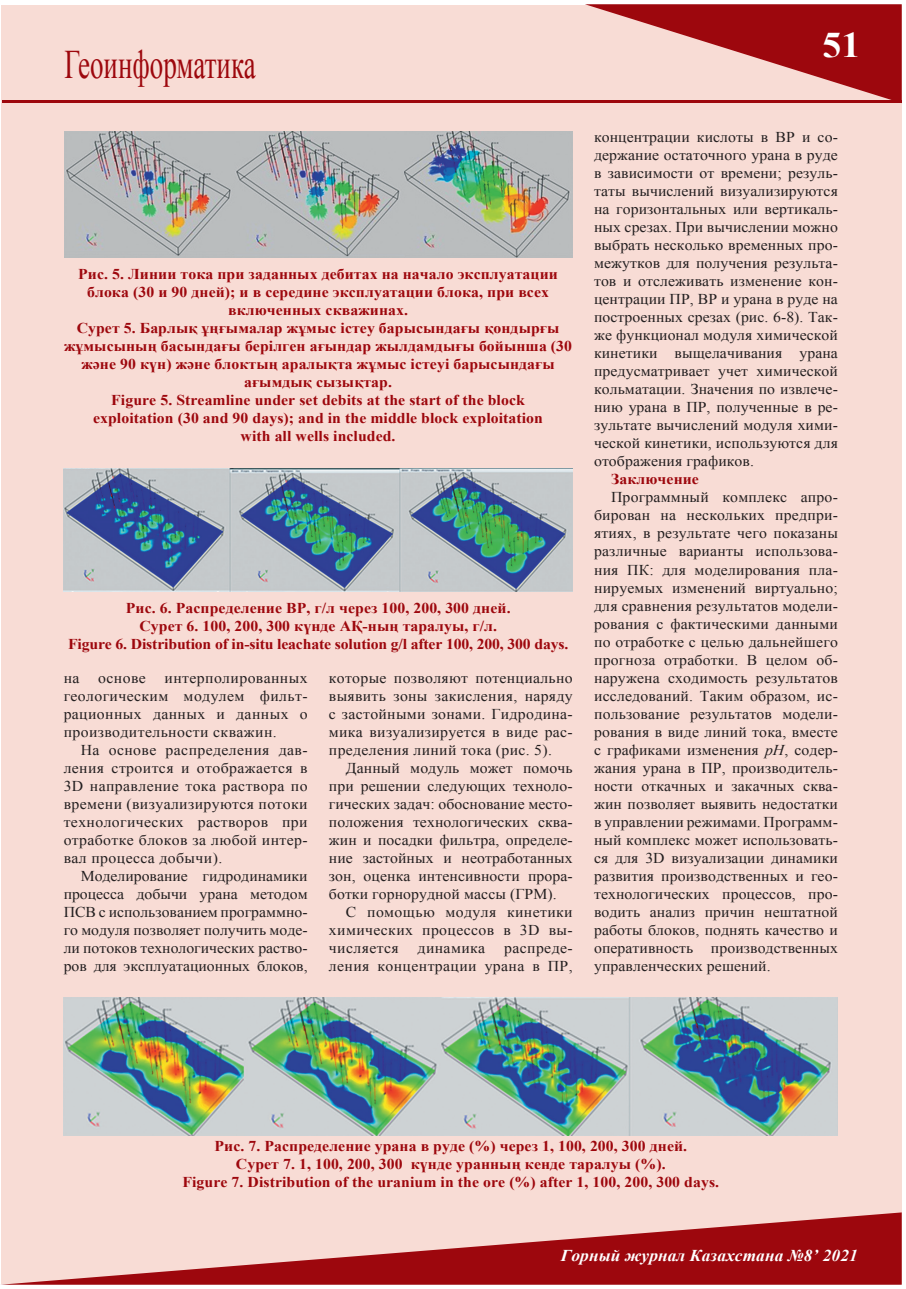
<style>
.page{position:relative;width:906px;height:1289px;background:#fff}
.page>*{position:absolute;margin:0;border:0;box-sizing:border-box;transform-origin:0 0}
.t1{font:40.5px "Times New Roman";letter-spacing:-.01em;color:#9d070d;scale:.67 1}
.t2{font:700 36px "Times New Roman";color:#fff;scale:1.05 1}
.t3{font:italic 700 16.5px "Times New Roman";letter-spacing:.005em;color:#fff;scale:1.05 1}
.t4{font:15px/18px "Times New Roman";letter-spacing:.005em;color:#231f20;text-align:justify;scale:1.05 1}
.t5{font:700 15px/18px "Times New Roman";letter-spacing:.005em;color:#9d070d;text-align:center;scale:1.05 1}
.s1{font-style:italic}
</style>
<div class="page">
<div style="left:1px;top:5px;width:900px;height:1278px;background:#f8dcd5"></div>
<svg style="left:585px;top:4px;width:316px;height:96px"></svg>
<svg style="left:1px;top:1212px;width:900px;height:72px"></svg>
<hr style="left:2px;top:100px;width:899px;height:3px;background:#9d070d">
<img style="left:64px;top:468px;width:509px;height:123px">
<img style="left:64px;top:132px;width:509px;height:126px">
<img style="left:64px;top:997px;width:774px;height:138px">
<h1 class="t1" style="left:64px;top:37px;width:287px">Геоинформатика</h1>
<p class="t5" style="left:64px;top:264px;width:485px">Рис. 5. Линии тока при заданных дебитах на начало эксплуатации блока (30 и 90 дней); и в середине эксплуатации блока, при всех включенных скважинах.<br>Сурет 5. Барлық ұңғымалар жұмыс істеу барысындағы қондырғы жұмысының басындағы берілген ағындар жылдамдығы бойынша (30 және 90 күн) және блоктың аралықта жұмыс істеуі барысындағы ағымдық сызықтар.<br>Figure 5. Streamline under set debits at the start of the block<br>exploitation (30 and 90 days); and in the middle block exploitation<br>with all wells included.</p>
<p class="t5" style="left:68px;top:598px;width:478px">Рис. 6. Распределение ВР, г/л через 100, 200, 300 дней.<br>Сурет 6. 100, 200, 300 күнде АҚ-ның таралуы, г/л.<br>Figure 6. Distribution of in-situ leachate solution g/l after 100, 200, 300 days.</p>
<p class="t4" style="left:64px;top:669px;width:234px;text-indent:101px">интерполированных геологическим модулем фильт&shy;рационных данных и данных о производительности скважин.</p>
<p class="t4" style="left:64px;top:741px;width:234px;text-indent:17px">На основе распределения дав&shy;ления строится и отображается в 3D направление тока раствора по времени (визуализируются потоки технологических растворов при отработке блоков за любой интер&shy;вал процесса добычи).</p>
<p class="t4" style="left:64px;top:867px;width:234px;text-indent:17px">Моделирование гидродинамики процесса добычи урана методом ПСВ</p>
<p class="t4" style="left:64px;top:669px;width:17px">на</p>
<p class="t4" style="left:98px;top:669px;width:47px">основе</p>
<p class="t4" style="left:64px;top:903px;width:234px;text-indent:35px">с использованием программно&shy;го модуля позволяет получить моде&shy;ли потоков технологических раство&shy;ров для эксплуатационных блоков,</p>
<p class="t4" style="left:329px;top:669px;width:234px">которые позволяют потенциально выявить зоны закисления, наряду с застойными зонами. Гидродина&shy;мика визуализируется в виде рас&shy;пределения линий тока (рис. 5).</p>
<p class="t4" style="left:329px;top:759px;width:234px;text-indent:17px">Данный модуль может помочь при решении следующих техноло&shy;гических задач: обоснование место&shy;положения технологических сква&shy;жин и посадки фильтра, определе&shy;ние застойных и неотработанных зон, оценка интенсивности прора&shy;ботки горнорудной массы (ГРМ).</p>
<p class="t4" style="left:329px;top:903px;width:234px;text-indent:17px">С помощью модуля кинетики химических процессов в 3D вы&shy;числяется</p>
<p class="t4" style="left:329px;top:939px;width:234px;text-align:right">распреде-<br>ления концентрации урана в ПР ,</p>
<p class="t4" style="left:417px;top:939px;width:66px">динамика</p>
<h2 class="t2" style="left:822px;top:20px;width:38px">51</h2>
<p class="t4" style="left:594px;top:128px;width:234px">концентрации кислоты в ВР и со&shy;держание остаточного урана в руде в зависимости от времени; резуль&shy;таты вычислений визуализируются на горизонтальных или вертикаль&shy;ных срезах. При вычислении можно выбрать несколько временных про&shy;межутков для получения результа&shy;тов и отслеживать изменение кон&shy;центрации ПР , ВР и урана в руде на построенных срезах (рис. 6-8). Так&shy;же функционал модуля химической кинетики выщелачивания урана предусматривает учет химической кольматации. Значения по извлече&shy;нию урана в ПР , полученные в ре&shy;зультате вычислений модуля хими&shy;ческой кинетики, используются для отображения графиков.</p>
<p class="t5" style="left:611px;top:470px;width:85px">Заключение</p>
<p class="t4" style="left:594px;top:488px;width:234px;text-indent:17px">Программный комплекс апро&shy;бирован на нескольких предпри&shy;ятиях, в результате чего показаны различные варианты использова&shy;ния ПК: для моделирования пла&shy;нируемых изменений виртуально; для сравнения результатов модели&shy;рования с фактическими данными по отработке с целью дальнейшего прогноза отработки. В целом об&shy;наружена сходимость результатов исследований. Таким образом, ис&shy;пользование результатов модели&shy;рования в виде линий тока, вместе с графиками изменения <span class="s1">рН</span>, содер&shy;жания урана в ПР , производитель&shy;ности откачных и закачных сква&shy;жин позволяет выявить недостатки в управлении режимами. Программ&shy;ный комплекс может использовать&shy;ся для 3D визуализации динамики развития производственных и гео&shy;технологических процессов, про&shy;водить анализ причин нештатной работы блоков, поднять качество и оперативность производственных управленческих решений.</p>
<p class="t5" style="left:182px;top:1136px;width:512px">Рис. 7. Распределение урана в руде (%) через 1, 100, 200, 300 дней.<br>Сурет 7. 1, 100, 200, 300 күнде уранның кенде таралуы (%).<br>Figure 7. Distribution of the uranium in the ore (%) after 1, 100, 200, 300 days.</p>
<p class="t3" style="left:561px;top:1244px;width:284px">Горный журнал Казахстана №8’ 2021</p>
</div>
